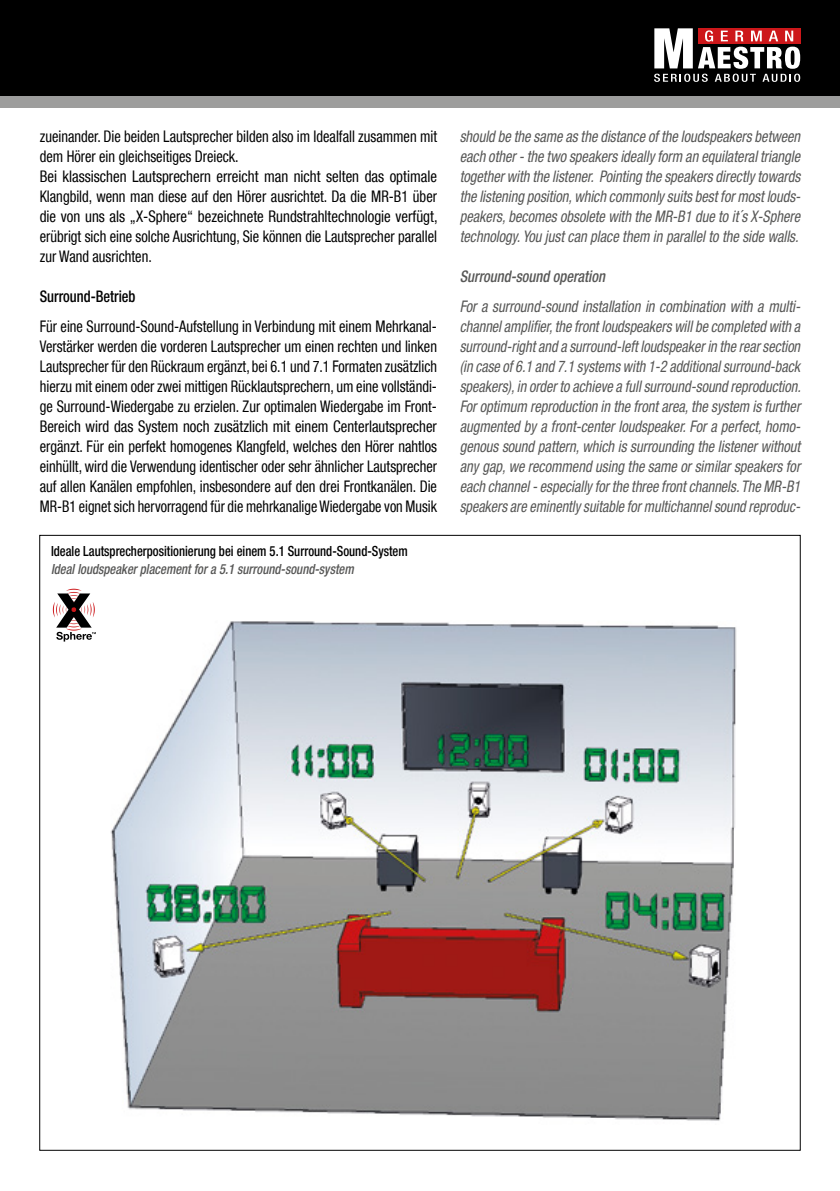
<style>
.page{position:relative;width:840px;height:1191px;background:#fff}
.page>*{position:absolute;margin:0;border:0;box-sizing:border-box;transform-origin:0 0}
.t1{font:condensed 16px/20px "Helvetica Neue LT Com";color:#000;scale:.9 1}
.t2{font:italic condensed 16px/20px "Helvetica Neue LT Com";color:#575756;text-align:justify;scale:.91 1}
.t3{font:italic condensed 16px/20px "Helvetica Neue LT Com";color:#575756;text-align:justify;scale:.9 1}
.t4{font:italic 500 condensed 16px "Helvetica Neue LT Com";color:#575756;scale:.9 1}
.t5{font:500 condensed 16px "Helvetica Neue LT Com";color:#000;scale:.9 1}
.t6{font:500 condensed 14px "Helvetica Neue LT Com";color:#000;scale:.9 1}
.t7{font:italic 500 condensed 14px "Helvetica Neue LT Com";color:#575756;scale:.9 1}
</style>
<div class="page">
<div style="left:0;top:0;width:839px;height:96px;background:#000"></div>
<div style="left:0;top:96px;width:839px;height:12px;background:#9d9d9c"></div>
<svg style="left:654px;top:28px;width:145px;height:54px"></svg>
<img style="left:110px;top:621px;width:627px;height:500px">
<svg style="left:53px;top:589px;width:43px;height:52px"></svg>
<p class="t1" style="left:40px;top:126px;width:443px">zueinander. Die beiden Lautsprecher bilden also im Idealfall zusammen mit dem Hörer ein gleichseitiges Dreieck.<br>Bei klassischen Lautsprechern erreicht man nicht selten das optimale Klangbild, wenn man diese auf den Hörer ausrichtet. Da die MR-B1 über die von uns als „X-Sphere“ bezeichnete Rundstrahltechnologie verfügt, erübrigt sich eine solche Ausrichtung, Sie können die Lautsprecher parallel zur Wand ausrichten.</p>
<p class="t5" style="left:40px;top:287px;width:108px">Surround-Betrieb</p>
<p class="t1" style="left:40px;top:316px;width:442px;text-align:justify">Für eine Surround-Sound-Aufstellung in Verbindung mit einem Mehrkanal-Verstärker werden die vorderen Lautsprecher um einen rechten und linken Lautsprecher für den Rückraum ergänzt, bei 6.1 und 7.1 Formaten zusätzlich hierzu mit einem oder zwei mittigen Rücklautsprechern, um eine vollständi&shy;ge Surround-Wiedergabe zu erzielen. Zur optimalen Wiedergabe im Front-Bereich wird das System noch zusätzlich mit einem Centerlautsprecher ergänzt. Für ein perfekt homogenes Klangfeld, welches den Hörer nahtlos einhüllt, wird die Verwendung identischer oder sehr ähnlicher Lautsprecher auf allen Kanälen empfohlen, insbesondere auf den drei Frontkanälen. Die MR-B1 eignet sich hervorragend für die mehrkanalige Wiedergabe von Musik</p>
<p class="t6" style="left:51px;top:543px;width:398px">Ideale Lautsprecherpositionierung bei einem 5.1 Surround-Sound-System</p>
<p class="t7" style="left:51px;top:561px;width:337px">Ideal loudspeaker placement for a 5.1 surround-sound-system</p>
<p class="t3" style="left:459px;top:126px;width:380px">should be the same as the distance of the loudspeakers between each other - the two speakers ideally form an equilateral triangle together with the listener. Pointing the speakers directly towards the listening position, which commonly suits best for most louds&shy;peakers, becomes obsolete with the MR-B1 due to it´s X-Sphere technology. You just can place them in parallel to the side walls.</p>
<p class="t4" style="left:459px;top:267px;width:163px">Surround-sound operation</p>
<p class="t2" style="left:459px;top:296px;width:376px">For a surround-sound installation in combination with a multi&shy;channel amplifier, the front loudspeakers will be completed with a surround-right and a surround-left loudspeaker in the rear section (in case of 6.1 and 7.1 systems with 1-2 additional surround-back speakers), in order to achieve a full surround-sound reproduction.<br>For optimum reproduction in the front area, the system is further augmented by a front-center loudspeaker. For a perfect, homo&shy;genous sound pattern, which is surrounding the listener without any gap, we recommend using the same or similar speakers for each channel - especially for the three front channels. The MR-B1 speakers are eminently suitable for multichannel sound reproduc-</p>
</div>
